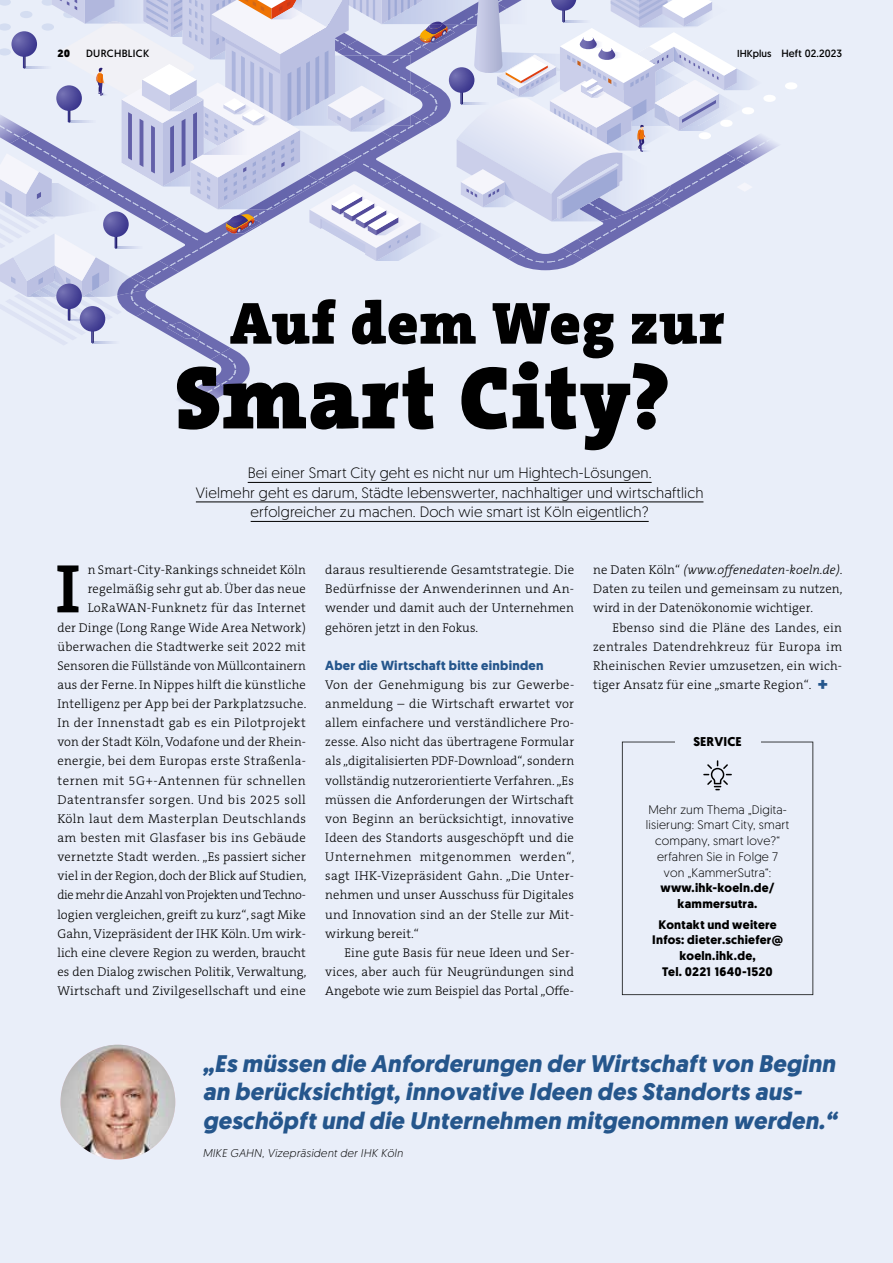
<style>
.page{position:relative;width:893px;height:1263px;background:#e9eef9}
.page>*{position:absolute;margin:0;border:0;box-sizing:border-box;transform-origin:0 0}
.t1{font:900 90px "The Serif B W9";letter-spacing:.015em;color:#000}
.t2{font:700 69.45px "The Serif B W7";color:#000}
.t3{font:900 60px "The Serif B W9";letter-spacing:.015em;color:#000}
.t4{font:italic 700 24px/28.5px "Geomanist";letter-spacing:.01em;color:#25568c}
.t5{font:300 15px/19.5px "Geomanist";letter-spacing:.01em;color:#000;text-align:center}
.t6{font:700 13.2px "Geomanist";letter-spacing:.02em;color:#25568c}
.t7{font:300 12.75px/19.2px "The Serif B W3";letter-spacing:.015em;color:#000;text-align:justify}
.t8{font:700 12.75px "Geomanist";letter-spacing:.01em;color:#000}
.t9{font:300 12.3px/15.8px "Geomanist";letter-spacing:.015em;color:#000;text-align:center}
.t10{font:700 12.3px/15.8px "Geomanist";letter-spacing:.02em;color:#000;text-align:center}
.t11{font:italic 300 11.25px "Geomanist";letter-spacing:.025em;color:#000}
.t12{font:10.5px "Geomanist";letter-spacing:.01em;color:#000}
.t13{font:10.5px "Geomanist";letter-spacing:.03em;color:#000}
.t14{font:900 10.5px "Geomanist";color:#000}
.s1{font-size:10.2px}
.s2{font-style:italic}
.s3{font-family:"Geomanist";font-weight:900;font-size:18px;color:#25568c}
</style>
<div class="page">
<svg style="left:0;top:0;width:797px;height:410px"></svg>
<img style="left:60px;top:1045px;width:115px;height:114px;border-radius:57px">
<svg style="left:622px;top:742px;width:191px;height:253px"></svg>
<svg style="left:703px;top:760px;width:29px;height:30px"></svg>
<hr style="left:248px;top:482px;width:404px;height:1px;background:#000">
<hr style="left:196px;top:502px;width:507px;height:1px;background:#000">
<hr style="left:251px;top:521px;width:398px;height:1px;background:#000">
<div style="left:675px;top:727px;width:85px;height:19px;background:#e9eef9"></div>
<p class="t14" style="left:57px;top:47px;width:14px">20</p>
<p class="t13" style="left:86px;top:47px;width:65px">DURCHBLICK</p>
<p class="t12" style="left:737px;top:47px;width:106px"><span class="s1">IHKplus</span> Heft 02.2023</p>
<h3 class="t3" style="left:230px;top:282px;width:497px">Auf dem Weg zur</h3>
<h1 class="t1" style="left:175px;top:337px;width:497px">Smart City?</h1>
<p class="t5" style="left:196px;top:463px;width:509px">Bei einer Smart City geht es nicht nur um Hightech-Lösungen.<br>Vielmehr geht es darum, Städte lebenswerter, nachhaltiger und wirtschaftlich erfolgreicher zu machen. Doch wie smart ist Köln eigentlich?</p>
<p class="t7" style="left:57px;top:560px;width:251px;text-align:right">n Smart-City-Rankings schneidet Köln regelmäßig sehr gut ab. Über das neue LoRaWAN-Funknetz für das Internet<br>der Dinge (Long Range Wide Area Network) überwachen die Stadtwerke seit 2022 mit Sensoren die Füllstände von Müllcontainern aus der Ferne. In Nippes hilft die künstliche Intelligenz per App bei der Parkplatzsuche.<br>In der Innenstadt gab es ein Pilotprojekt von der Stadt Köln, Vodafone und der Rhein&shy;energie, bei dem Europas erste Straßenla&shy;ternen mit 5G+-Antennen für schnellen Datentransfer sorgen. Und bis 2025 soll Köln laut dem Masterplan Deutschlands am besten mit Glasfaser bis ins Gebäude vernetzte Stadt werden. „Es passiert sicher viel in der Region, doch der Blick auf Studien, die mehr die Anzahl von Projekten und Techno&shy;logien vergleichen, greift zu kurz“, sagt Mike Gahn, Vizepräsident der IHK Köln. Um wirk&shy;lich eine clevere Region zu werden, braucht es den Dialog zwischen Politik, Verwaltung, Wirtschaft und Zivilgesellschaft und eine</p>
<h2 class="t2" style="left:56px;top:543px;width:26px">I</h2>
<p class="t7" style="left:325px;top:560px;width:250px">daraus resultierende Gesamtstrategie. Die Bedürfnisse der Anwenderinnen und An&shy;wender und damit auch der Unternehmen gehören jetzt in den Fokus.</p>
<p class="t6" style="left:325px;top:656px;width:220px">Aber die Wirtschaft bitte einbinden</p>
<p class="t7" style="left:325px;top:675px;width:251px">Von der Genehmigung bis zur Gewerbe&shy;anmeldung – die Wirtschaft erwartet vor allem einfachere und verständlichere Pro&shy;zesse. Also nicht das übertragene Formular als „digitalisierten PDF-Download“, sondern vollständig nutzerorientierte Verfahren. „Es müssen die Anforderungen der Wirtschaft von Beginn an berücksichtigt, innovative Ideen des Standorts ausgeschöpft und die Unternehmen mitgenommen werden“, sagt IHK-Vizepräsident Gahn. „Die Unter&shy;nehmen und unser Ausschuss für Digitales und Innovation sind an der Stelle zur Mit&shy;wirkung bereit.“</p>
<p class="t7" style="left:325px;top:943px;width:250px;text-indent:19px">Eine gute Basis für neue Ideen und Ser&shy;vices, aber auch für Neugründungen sind Angebote wie zum Beispiel das Portal „Offe-</p>
<p class="t7" style="left:593px;top:560px;width:251px">ne Daten Köln“ <span class="s2">(www.offenedaten-koeln.de)</span>.<br>Daten zu teilen und gemeinsam zu nutzen, wird in der Datenökonomie wichtiger.</p>
<p class="t7" style="left:593px;top:618px;width:250px;text-indent:19px">Ebenso sind die Pläne des Landes, ein zentrales Datendrehkreuz für Europa im Rheinischen Revier umzusetzen, ein wich&shy;tiger Ansatz für eine „smarte Region“. <span class="s3">+</span></p>
<p class="t8" style="left:693px;top:733px;width:50px">SERVICE</p>
<p class="t9" style="left:646px;top:801px;width:145px">Mehr zum Thema „Digita&shy;lisierung: Smart City, smart company, smart love?“ erfahren Sie in Folge 7 von „KammerSutra“:</p>
<p class="t10" style="left:660px;top:880px;width:116px">www.ihk-koeln.de/ kammersutra.</p>
<p class="t10" style="left:652px;top:916px;width:132px">Kontakt und weitere<br>Infos: dieter.schiefer@ koeln.ihk.de,<br>Tel. 0221 1640-1520</p>
<h3 class="t4" style="left:203px;top:1049px;width:635px">„Es müssen die Anforderungen der Wirtschaft von Beginn an berücksichtigt, innovative Ideen des Standorts aus&shy;geschöpft und die Unter nehmen mitgenommen werden.“</h3>
<p class="t11" style="left:203px;top:1146px;width:202px">MIKE GAHN, Vizepräsident der IHK Köln</p>
</div>
